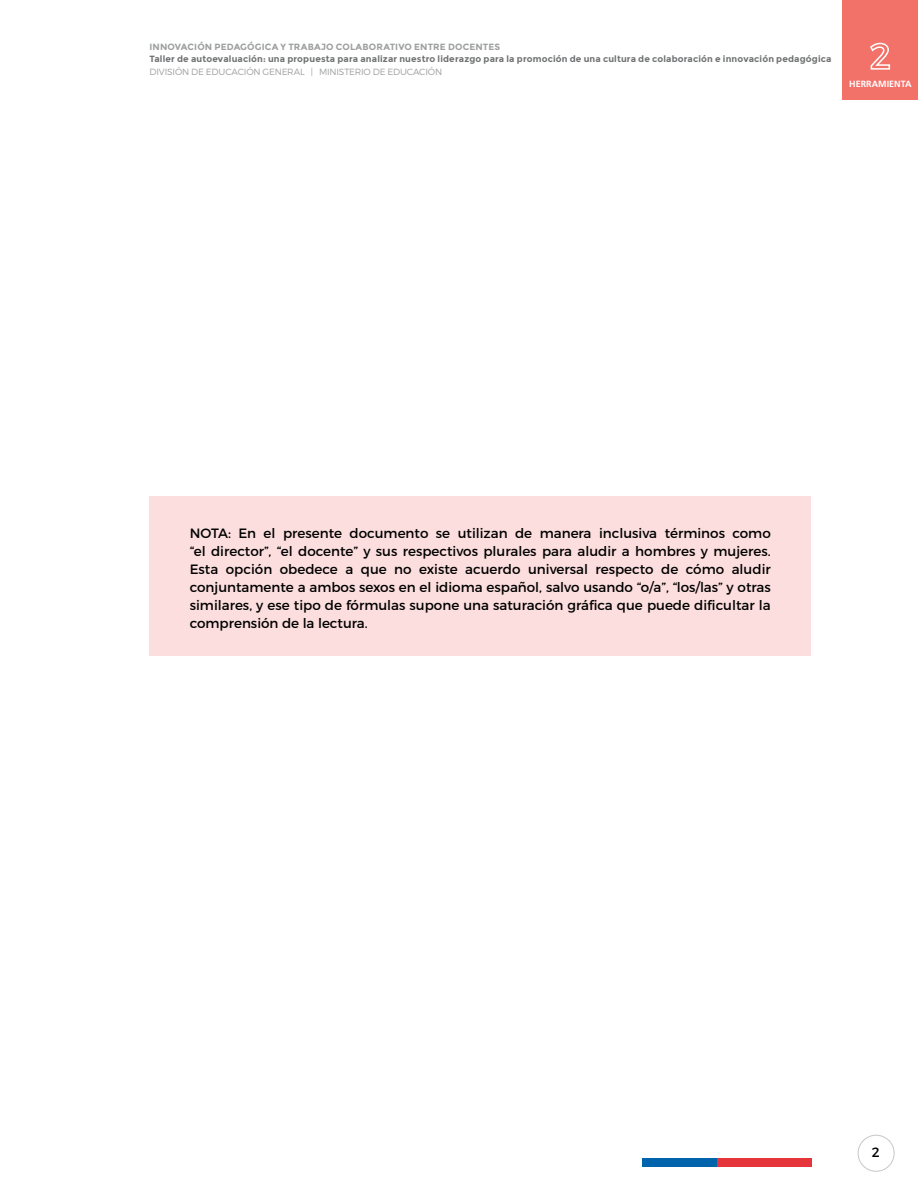
<style>
.page{position:relative;width:918px;height:1188px;background:#fff}
.page>*{position:absolute;margin:0;border:0;box-sizing:border-box;transform-origin:0 0}
.t1{font:13.5px/18px "Montserrat";color:#000;text-align:justify}
.t2{font:700 9px "Montserrat";letter-spacing:.015em;color:#707172}
.t3{font:700 9px "Montserrat";letter-spacing:.015em;color:#9c9e9f}
.t4{font:300 9px "Montserrat";letter-spacing:-.015em;color:#9c9e9f}
.t5{font:700 9px "Frutiger";color:#fff}
</style>
<div class="page">
<div style="left:843px;top:0;width:75px;height:100px;background:#f2726a"></div>
<svg style="left:870px;top:42px;width:21px;height:28px"></svg>
<div style="left:149px;top:497px;width:663px;height:159px;background:#fbdedd"></div>
<div style="left:858px;top:1135px;width:37px;height:37px;border:1px solid #c6c7c8;border-radius:50%"></div>
<div style="left:642px;top:1158px;width:75px;height:9px;background:#0064ad"></div>
<div style="left:717px;top:1158px;width:95px;height:9px;background:#e5343a"></div>
<p class="t3" style="left:149px;top:41px;width:352px">INNOVACIÓN PEDAGÓGICA Y TRABAJO COLABORATIVO ENTRE DOCENTES</p>
<p class="t2" style="left:149px;top:53px;width:684px">Taller de autoevaluación: una propuesta para analizar nuestro liderazgo para la promoción de una cultura de colaboración e innovación pedagógica</p>
<p class="t4" style="left:149px;top:66px;width:294px">DIVISIÓN DE EDUCACIÓN GENERAL | MINISTERIO DE EDUCACIÓN</p>
<p class="t5" style="left:849px;top:78px;width:64px">HERRAMIENTA</p>
<p class="t1" style="left:190px;top:524px;width:583px">NOTA: En el presente documento se utilizan de manera inclusiva términos como “el director”, “el docente” y sus respectivos plurales para aludir a hombres y mujeres.<br>Esta opción obedece a que no existe acuerdo universal respecto de cómo aludir conjuntamente a ambos sexos en el idioma español, salvo usando “o/a”, “los/las” y otras similares, y ese tipo de fórmulas supone una saturación gráfica que puede dificultar la comprensión de la lectura.</p>
<p class="t1" style="left:872px;top:1143px;width:9px">2</p>
</div>
